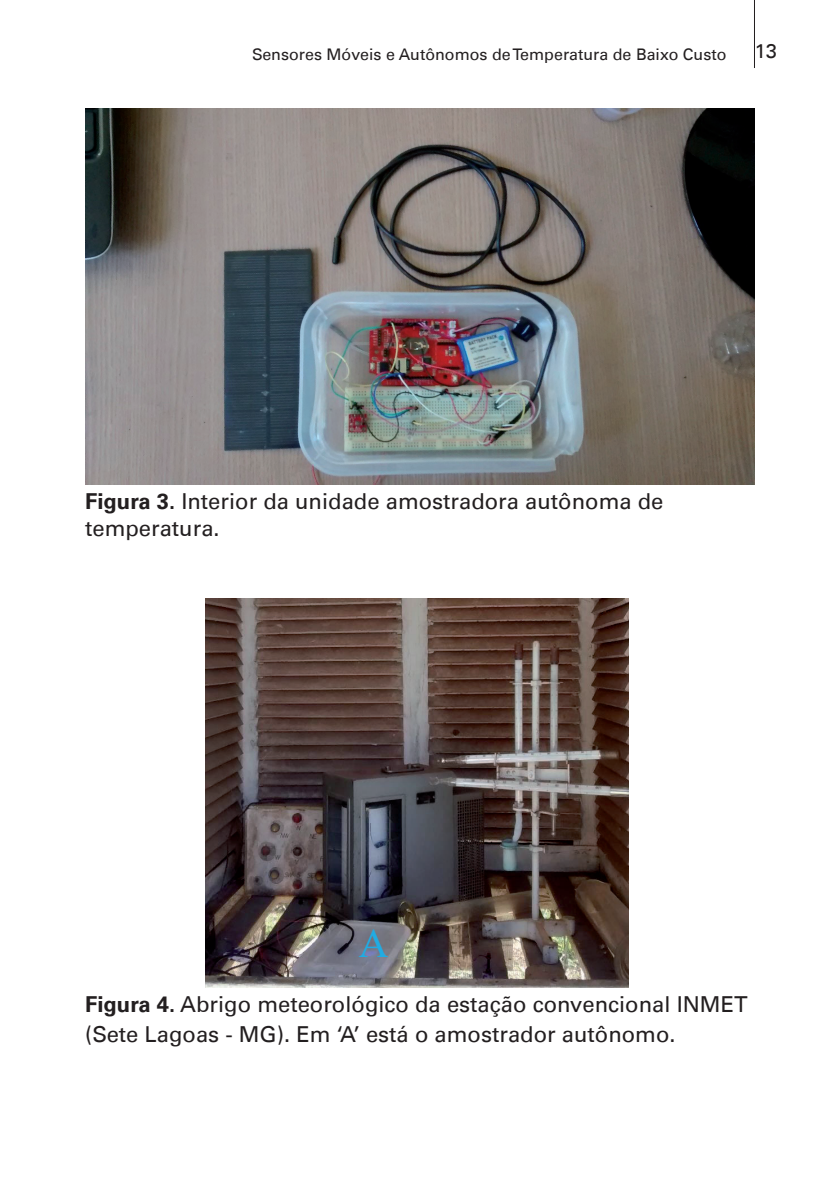
<style>
.page{position:relative;width:840px;height:1191px;background:#fff}
.page>*{position:absolute;margin:0;border:0;box-sizing:border-box;transform-origin:0 0}
.t1{font:41.2px "Times New Roman";color:#20ace3}
.t2{font:22px/26.4px "Univers LT";color:#231f20}
.t3{font:20px "Univers LT";color:#231f20}
.t4{font:16px "Univers LT";color:#231f20}
.s1{font-weight:700}
</style>
<div class="page">
<hr style="left:753px;top:0;width:1px;height:68px;background:#231f20">
<img style="left:85px;top:108px;width:669px;height:377px">
<img style="left:205px;top:598px;width:423px;height:389px">
<p class="t4" style="left:252px;top:45px;width:475px">Sensores Móveis e Autônomos de Temperatura de Baixo Custo</p>
<p class="t3" style="left:754px;top:39px;width:23px">13</p>
<p class="t2" style="left:85px;top:488px;width:579px"><span class="s1">Figura 3.</span> Interior da unidade amostradora autônoma de temperatura.</p>
<h1 class="t1" style="left:358px;top:913px;width:31px">A</h1>
<p class="t2" style="left:85px;top:989px;width:663px;line-height:30px"><span class="s1">Figura 4.</span> Abrigo meteorológico da estação convencional INMET (Sete Lagoas - MG). Em ‘A’ está o amostrador autônomo.</p>
</div>
